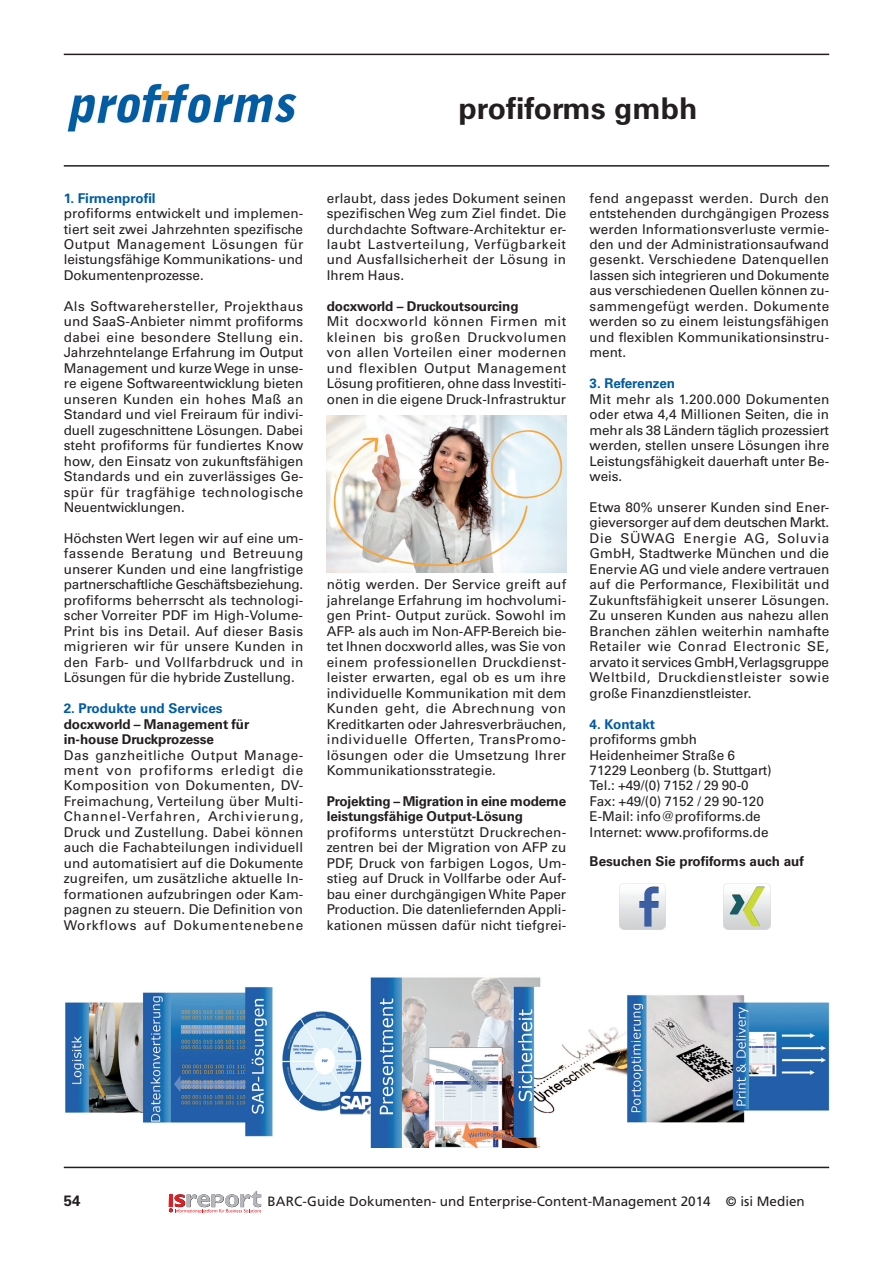
<style>
.page{position:relative;width:893px;height:1263px;background:#fff}
.page>*{position:absolute;margin:0;border:0;box-sizing:border-box;transform-origin:0 0}
.Bfirma{font:700 30px "Univers LT";color:#231f20}
.t1{font:700 15px "Univers LT";color:#231f20}
.Btext{font:13.5px/15.5px "Univers LT";letter-spacing:-.005em;color:#231f20;text-align:justify}
.Btext-2{font:700 13.5px/15.5px "Univers LT";letter-spacing:-.005em;color:#231f20}
.t2{font:13.5px "Frutiger";color:#231f20}
.Brubrik{font:700 13.5px "Univers LT";color:#015ca3}
</style>
<div class="page">
<hr style="left:64px;top:54px;width:765px;height:1px;background:#231f20">
<hr style="left:64px;top:165px;width:765px;height:2px;background:#231f20">
<hr style="left:64px;top:1167px;width:765px;height:1px;background:#231f20">
<svg style="left:169px;top:1190px;width:92px;height:23px"></svg>
<img style="left:67px;top:83px;width:230px;height:49px">
<img style="left:65px;top:977px;width:764px;height:171px">
<img style="left:327px;top:415px;width:239px;height:158px">
<img style="left:620px;top:884px;width:46px;height:46px">
<img style="left:724px;top:884px;width:46px;height:46px">
<p class="Bfirma" style="left:458px;top:91px;width:241px">profiforms gmbh</p>
<p class="Brubrik" style="left:64px;top:190px;width:93px">1. Firmenprofil</p>
<p class="Btext" style="left:64px;top:206px;width:241px">profiforms entwickelt und implemen&shy;tiert seit zwei Jahrzehnten spezifische Output Management Lösungen für leistungsfähige Kommunikations- und Dokumentenprozesse.</p>
<p class="Btext" style="left:64px;top:298px;width:241px">Als Softwarehersteller, Projekthaus und SaaS-Anbieter nimmt profiforms dabei eine besondere Stellung ein.<br>Jahrzehntelange Erfahrung im Output Management und kurze Wege in unse&shy;re eigene Softwareentwicklung bieten unseren Kunden ein hohes Maß an Standard und viel Freiraum für indivi&shy;duell zugeschnittene Lösungen. Dabei steht profiforms für fundiertes Know how, den Einsatz von zukunftsfähigen Standards und ein zuverlässiges Ge&shy;spür für tragfähige technologische Neuentwicklungen.</p>
<p class="Btext" style="left:64px;top:530px;width:241px">Höchsten Wert legen wir auf eine um&shy;fassende Beratung und Betreuung unserer Kunden und eine langfristige partnerschaftliche Geschäftsbeziehung. profiforms beherrscht als technologi&shy;scher Vorreiter PDF im High-Volume-Print bis ins Detail. Auf dieser Basis migrieren wir für unsere Kunden in den Farb- und Vollfarbdruck und in Lösungen für die hybride Zustellung.</p>
<p class="Brubrik" style="left:64px;top:700px;width:160px">2. Produkte und Services</p>
<p class="Btext-2" style="left:64px;top:716px;width:187px">docxworld – Management für in-house Druckprozesse</p>
<p class="Btext" style="left:64px;top:747px;width:241px">Das ganzheitliche Output Manage&shy;ment von profiforms erledigt die Komposition von Dokumenten, DV-Freimachung, Verteilung über Multi-Channel-Verfahren, Archivierung, Druck und Zustellung. Dabei können auch die Fachabteilungen individuell und automatisiert auf die Dokumente zugreifen, um zusätzliche aktuelle In&shy;formationen aufzubringen oder Kam&shy;pagnen zu steuern. Die Definition von Workflows auf Dokumentenebene</p>
<p class="Btext" style="left:327px;top:190px;width:241px">erlaubt, dass jedes Dokument seinen spezifischen Weg zum Ziel findet. Die durchdachte Software-Architektur er&shy;laubt Lastverteilung, Verfügbarkeit und Ausfallsicherheit der Lösung in Ihrem Haus.</p>
<p class="Btext-2" style="left:327px;top:298px;width:193px">docxworld – Druckoutsourcing</p>
<p class="Btext" style="left:327px;top:314px;width:241px">Mit docxworld können Firmen mit kleinen bis großen Druckvolumen von allen Vorteilen einer modernen und flexiblen Output Management Lösung profitieren, ohne dass Investiti&shy;onen in die eigene Druck-Infrastruktur</p>
<p class="Btext" style="left:327px;top:577px;width:241px">nötig werden. Der Service greift auf jahrelange Erfahrung im hochvolumi&shy;gen Print- Output zurück. Sowohl im AFP- als auch im Non-AFP-Bereich bie&shy;tet Ihnen docxworld alles, was Sie von einem professionellen Druckdienst&shy;leister erwarten, egal ob es um ihre individuelle Kommunikation mit dem Kunden geht, die Abrechnung von Kreditkarten oder Jahresverbräuchen, individuelle Offerten, TransPromo&shy;lösungen oder die Umsetzung Ihrer Kommunikationsstrategie.</p>
<p class="Btext-2" style="left:327px;top:793px;width:241px">Projekting – Migration in eine moderne leistungsfähige Output-Lösung</p>
<p class="Btext" style="left:327px;top:824px;width:241px">profiforms unterstützt Druckrechen&shy;zentren bei der Migration von AFP zu PDF, Druck von farbigen Logos, Um&shy;stieg auf Druck in Vollfarbe oder Auf&shy;bau einer durchgängigen White Paper Production. Die datenliefernden Appli&shy;kationen müssen dafür nicht tiefgrei-</p>
<p class="Btext" style="left:590px;top:190px;width:241px">fend angepasst werden. Durch den entstehenden durchgängigen Prozess werden Informationsverluste vermie&shy;den und der Administrationsaufwand gesenkt. Verschiedene Datenquellen lassen sich integrieren und Dokumente aus verschiedenen Quellen können zu&shy;sammengefügt werden. Dokumente werden so zu einem leistungsfähigen und flexiblen Kommunikationsinstru&shy;ment.</p>
<p class="Brubrik" style="left:590px;top:376px;width:87px">3. Referenzen</p>
<p class="Btext" style="left:590px;top:391px;width:241px">Mit mehr als 1.200.000 Dokumenten oder etwa 4,4 Millionen Seiten, die in mehr als 38 Ländern täglich prozessiert werden, stellen unsere Lösungen ihre Leistungsfähigkeit dauerhaft unter Be&shy;weis.</p>
<p class="Btext" style="left:590px;top:500px;width:241px">Etwa 80% unserer Kunden sind Ener&shy;gieversorger auf dem deutschen Markt.<br>Die SÜWAG Energie AG, Soluvia GmbH, Stadtwerke München und die Enervie AG und viele andere vertrauen auf die Performance, Flexibilität und Zukunftsfähigkeit unserer Lösungen.<br>Zu unseren Kunden aus nahezu allen Branchen zählen weiterhin namhafte Retailer wie Conrad Electronic SE, arvato it services GmbH, Verlagsgruppe Weltbild, Druckdienstleister sowie große Finanzdienstleister.</p>
<p class="Brubrik" style="left:590px;top:716px;width:67px">4. Kontakt</p>
<p class="Btext" style="left:590px;top:732px;width:109px">profiforms gmbh</p>
<p class="Btext" style="left:590px;top:747px;width:147px">Heidenheimer Straße 6</p>
<p class="Btext" style="left:590px;top:762px;width:184px">71229 Leonberg (b. Stuttgart)</p>
<p class="Btext" style="left:590px;top:778px;width:160px">Tel.: +49/(0) 7152 / 29 90-0</p>
<p class="Btext" style="left:590px;top:793px;width:176px">Fax: +49/(0) 7152 / 29 90-120</p>
<p class="Btext" style="left:590px;top:809px;width:173px">E-Mail: info@profiforms.de</p>
<p class="Btext" style="left:590px;top:824px;width:180px">Internet: www.profiforms.de</p>
<p class="Btext-2" style="left:590px;top:853px;width:216px">Besuchen Sie profiforms auch auf</p>
<p class="t1" style="left:64px;top:1192px;width:18px">54</p>
<p class="t2" style="left:267px;top:1193px;width:539px">BARC-Guide Dokumenten- und Enterprise-Content-Management 2014 © isi Medien</p>
</div>
